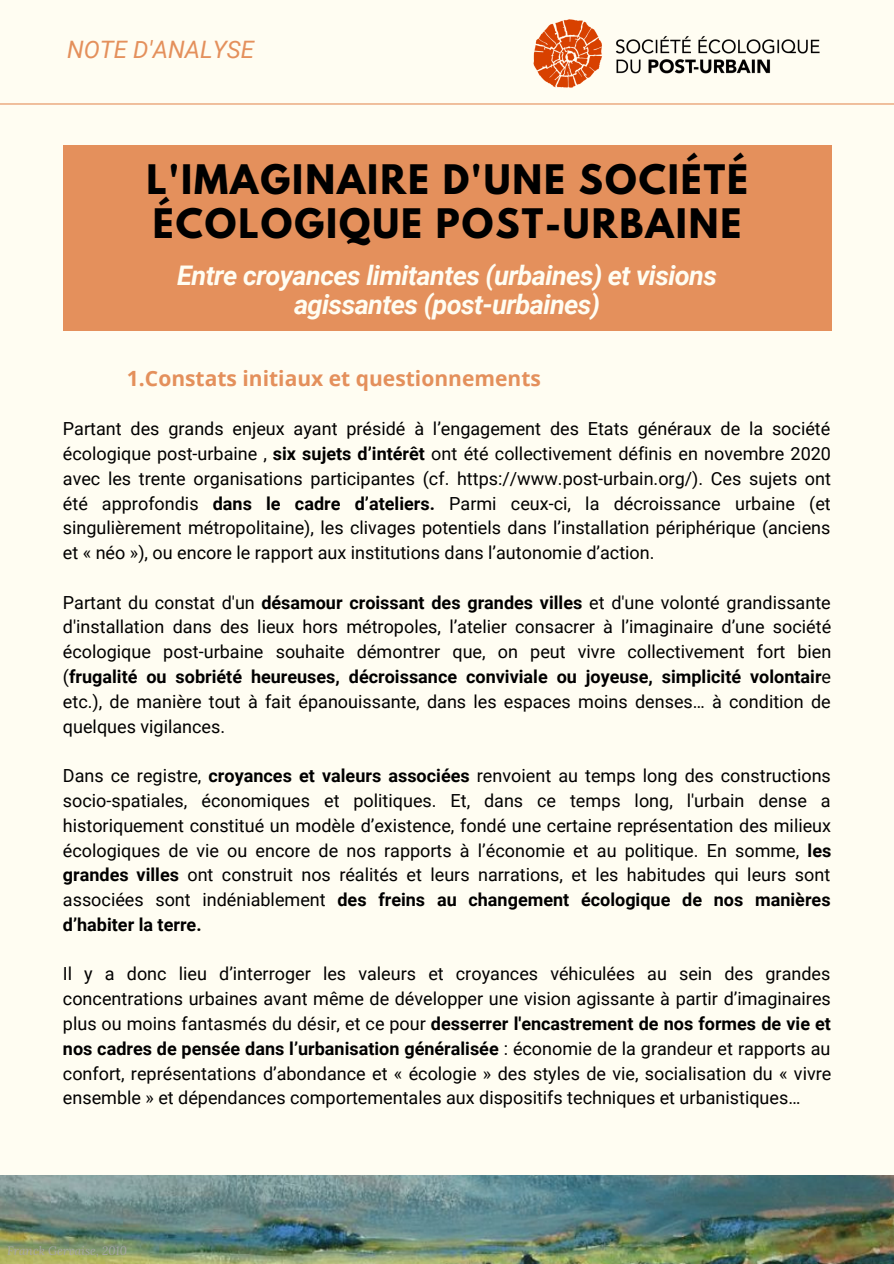
<style>
.page{position:relative;width:894px;height:1264px;background:#fff}
.page>*{position:absolute;margin:0;border:0;box-sizing:border-box;transform-origin:0 0}
.t1{font:700 36px/44px "League Spartan";letter-spacing:.055em;color:#000}
.t2{font:italic 700 27px/28.2px "Roboto";letter-spacing:-.02em;color:#fffdf2;text-align:center}
.t3{font:italic 24px "Roboto";color:#e4905c}
.t4{font:700 21px "Open Sans";color:#e4905c}
.t5{font:18px/24.8px "Roboto";color:#000;text-align:justify}
.t6{font:italic 12px "Lora";color:#a6a6a6}
.s1{font-weight:700}
</style>
<div class="page">
<div style="left:0;top:0;width:893px;height:1263px;background:#fffdf2"></div>
<img style="left:0;top:1175px;width:893px;height:88px">
<hr style="left:0;top:103px;width:893px;height:2px;background:#e4905c">
<div style="left:63px;top:145px;width:768px;height:186px;background:#e4905c"></div>
<img style="left:508px;top:19px;width:351px;height:85px">
<p class="t3" style="left:67px;top:36px;width:189px">NOTE D'ANALYSE</p>
<p class="t1" style="left:146px;top:162px;width:603px">L'IMAGINAIRE D'UNE SOCIÉTÉ<br>ÉCOLOGIQUE POST-URBAINE</p>
<p class="t2" style="left:177px;top:262px;width:541px">Entre croyances limitantes (urbaines) et visions agissantes (post-urbaines)</p>
<p class="t4" style="left:127px;top:363px;width:415px">1.Constats initiaux et questionnements</p>
<p class="t5" style="left:63px;top:416px;width:769px">Partant des grands enjeux ayant présidé à l’engagement des Etats généraux de la société écologique post-urbaine , <span class="s1">six sujets d’intérêt</span> ont été collectivement définis en novembre 2020 avec les trente organisations participantes (cf. https://www.post-urbain.org/). Ces sujets ont été approfondis <span class="s1">dans le cadre d’ateliers.</span> Parmi ceux-ci, la décroissance urbaine (et singulièrement métropolitaine), les clivages potentiels dans l’installation périphérique (anciens et « néo »), ou encore le rapport aux institutions dans l’autonomie d’action.</p>
<p class="t5" style="left:63px;top:590px;width:769px">Partant du constat d'un <span class="s1">désamour croissant des grandes villes</span> et d'une volonté grandissante d'installation dans des lieux hors métropoles, l’atelier consacrer à l’imaginaire d’une société écologique post-urbaine souhaite démontrer que, on peut vivre collectivement fort bien (<span class="s1">frugalité ou sobriété heureuses, décroissance conviviale ou joyeuse, simplicité volontair</span>e etc.), de manière tout à fait épanouissante, dans les espaces moins denses… à condition de quelques vigilances.</p>
<p class="t5" style="left:63px;top:763px;width:769px">Dans ce registre, <span class="s1">croyances et valeurs associées</span> renvoient au temps long des constructions socio-spatiales, économiques et politiques. Et, dans ce temps long, l'urbain dense a historiquement constitué un modèle d’existence, fondé une certaine représentation des milieux écologiques de vie ou encore de nos rapports à l’économie et au politique. En somme, <span class="s1">les grandes villes</span> ont construit nos réalités et leurs narrations, et les habitudes qui leurs sont associées sont indéniablement <span class="s1">des freins au changement écologique de nos manières d’habiter la terre.</span></p>
<p class="t5" style="left:63px;top:961px;width:769px">Il y a donc lieu d’interroger les valeurs et croyances véhiculées au sein des grandes concentrations urbaines avant même de développer une vision agissante à partir d’imaginaires plus ou moins fantasmés du désir, et ce pour <span class="s1">desserrer l'encastrement de nos formes de vie et nos cadres de pensée dans l’urbanisation généralisée</span> : économie de la grandeur et rapports au confort, représentations d’abondance et « écologie » des styles de vie, socialisation du « vivre ensemble » et dépendances comportementales aux dispositifs techniques et urbanistiques…</p>
<p class="t6" style="left:7px;top:1242px;width:121px">Franck Gervaise, 2010</p>
</div>
